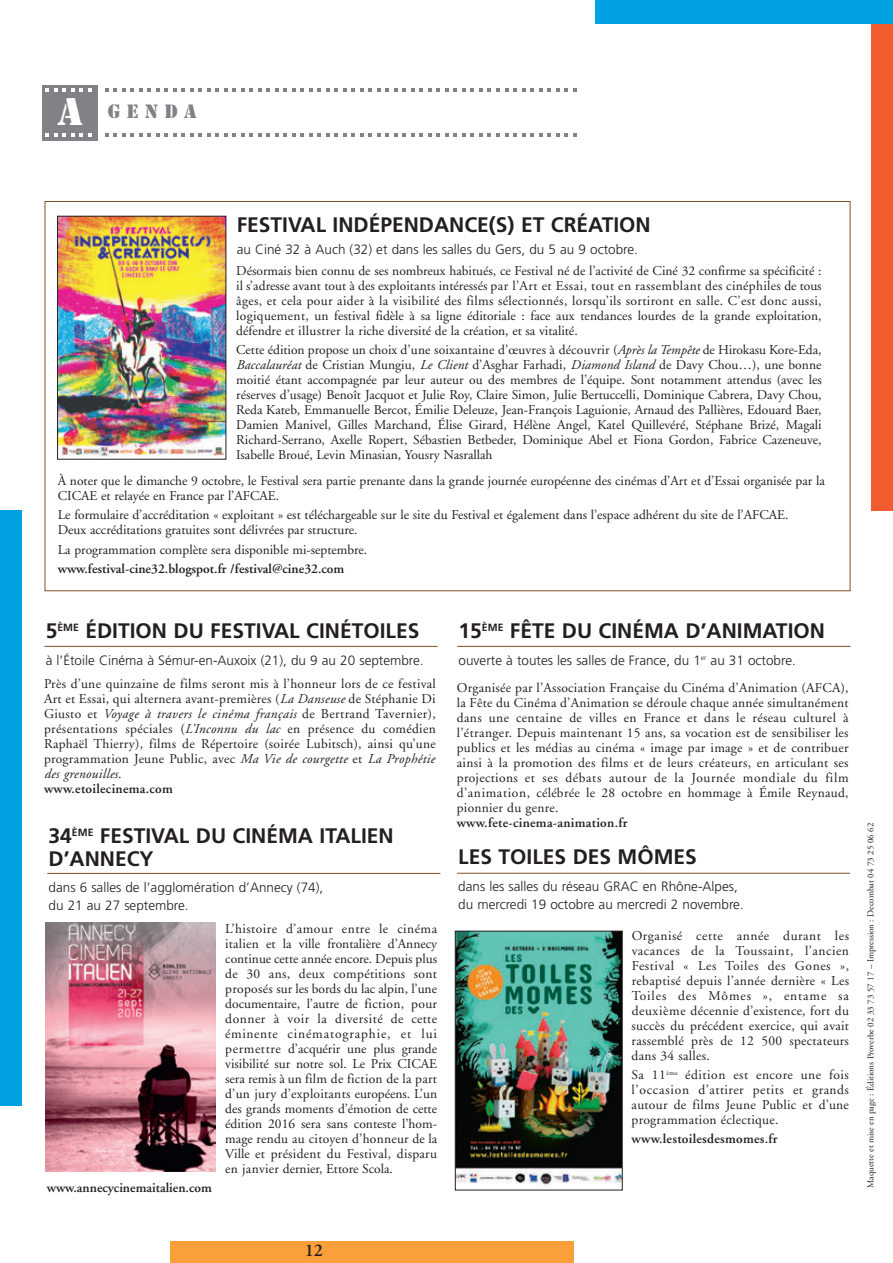
<style>
.page{position:relative;width:893px;height:1263px;background:#fff}
.page>*{position:absolute;margin:0;border:0;box-sizing:border-box;transform-origin:0 0}
.t1{font:700 21px/22.5px "Frutiger";color:#231f20}
.t2{font:18px "Stencil Std";color:#808285}
.t3{font:600 18px "Adobe Garamond";color:#231f20}
.t4{font:13.5px/15px "Adobe Garamond";letter-spacing:.02em;color:#231f20;text-align:justify}
.t5{font:13.5px/15px "Adobe Garamond";color:#231f20}
.t6{font:300 13.5px/18px "Frutiger";color:#231f20}
.t7{font:600 13.5px/19.2px "Adobe Garamond";color:#231f20}
.t8{font:600 13.5px "Adobe Garamond";letter-spacing:.02em;color:#231f20}
.t9{font:9px "Adobe Garamond";color:#231f20}
.s1{font-size:36px;color:#fff}
.s2{font-family:"Frutiger";font-weight:300}
.s3{font-style:italic}
.s4{font-weight:400}
.s5{font-weight:600}
</style>
<div class="page">
<div style="left:872px;top:0;width:21px;height:510px;background:#f15b2e"></div>
<div style="left:595px;top:0;width:298px;height:23px;background:#00a2e4"></div>
<div style="left:0;top:510px;width:21px;height:596px;background:#00a2e4"></div>
<div style="left:43px;top:85px;width:55px;height:56px;background:#808285"></div>
<svg style="left:45px;top:88px;width:47px;height:4px"></svg>
<svg style="left:105px;top:88px;width:471px;height:4px"></svg>
<svg style="left:105px;top:133px;width:471px;height:4px"></svg>
<svg style="left:45px;top:133px;width:47px;height:4px"></svg>
<div style="left:170px;top:1242px;width:404px;height:21px;background:#f9a03a"></div>
<img style="left:59px;top:218px;width:165px;height:238px">
<div style="left:57px;top:216px;width:169px;height:244px;border:1px solid #231f20"></div>
<hr style="left:47px;top:873px;width:393px;height:1px;background:#805222">
<hr style="left:457px;top:646px;width:393px;height:1px;background:#805222">
<hr style="left:44px;top:646px;width:394px;height:1px;background:#805222">
<img style="left:45px;top:922px;width:170px;height:250px">
<hr style="left:457px;top:873px;width:393px;height:1px;background:#805222">
<img style="left:457px;top:933px;width:164px;height:252px">
<div style="left:455px;top:931px;width:168px;height:259px;border:1px solid #231f20"></div>
<p class="t2" style="left:58px;top:100px;width:141px"><span class="s1">A</span> GENDA</p>
<p class="t1" style="left:237px;top:213px;width:415px">FESTIVAL INDÉPENDANCE(S) ET CRÉATION</p>
<p class="t5" style="left:236px;top:240px;width:587px;line-height:20.7px"><span class="s2">au Ciné 32 à Auch (32) et dans les salles du Gers, du 5 au 9 octobre.<br></span>Désormais bien connu de ses nombreux habitués, ce Festival né de l’activité de Ciné 32 confirme sa spécificité :</p>
<p class="t4" style="left:236px;top:278px;width:587px">il s’adresse avant tout à des exploitants intéressés par l’Art et Essai, tout en rassemblant des cinéphiles de tous âges, et cela pour aider à la visibilité des films sélectionnés, lorsqu’ils sortiront en salle. C’est donc aussi, logiquement, un festival fidèle à sa ligne éditoriale : face aux tendances lourdes de la grande exploitation, défendre et illustrer la riche diversité de la création, et sa vitalité.</p>
<p class="t4" style="left:236px;top:343px;width:587px">Cette édition propose un choix d’une soixantaine d’œuvres à découvrir (<span class="s3">Après la Tempête</span> de Hirokasu Kore-Eda, <span class="s3">Baccalauréat</span> de Cristian Mungiu, <span class="s3">Le Client</span> d’Asghar Farhadi, <span class="s3">Diamond Island</span> de Davy Chou…), une bonne moitié étant accompagnée par leur auteur ou des membres de l’équipe. Sont notamment attendus (avec les réserves d’usage) Benoît Jacquot et Julie Roy, Claire Simon, Julie Bertuccelli, Dominique Cabrera, Davy Chou, Reda Kateb, Emmanuelle Bercot, Émilie Deleuze, Jean-François Laguionie, Arnaud des Pallières, Edouard Baer, Damien Manivel, Gilles Marchand, Élise Girard, Hélène Angel, Katel Quillevéré, Stéphane Brizé, Magali Richard-Serrano, Axelle Ropert, Sébastien Betbeder, Dominique Abel et Fiona Gordon, Fabrice Cazeneuve, Isabelle Broué, Levin Minasian, Yousry Nasrallah</p>
<p class="t5" style="left:58px;top:474px;width:768px">À noter que le dimanche 9 octobre, le Festival sera partie prenante dans la grande journée européenne des cinémas d’Art et d’Essai organisée par la<br>CICAE et relayée en France par l’AFCAE.</p>
<p class="t5" style="left:58px;top:508px;width:732px">Le formulaire d’accréditation « exploitant » est téléchargeable sur le site du Festival et également dans l’espace adhérent du site de l’AFCAE.<br>Deux accréditations gratuites sont délivrées par structure.</p>
<p class="t7" style="left:58px;top:540px;width:311px"><span class="s4">La programmation complète sera disponible mi-septembre. </span>www.festival-cine32.blogspot.fr /festival@cine32.com</p>
<p class="t1" style="left:46px;top:619px;width:375px">5<sup>ÈME</sup> ÉDITION DU FESTIVAL CINÉTOILES</p>
<p class="t4" style="left:44px;top:649px;width:393px;line-height:23.5px"><span class="s2">à l’Étoile Cinéma à Sémur-en-Auxoix (21), du 9 au 20 septembre.<br></span>Près d’une quinzaine de films seront mis à l’honneur lors de ce festival</p>
<p class="t4" style="left:44px;top:692px;width:393px;text-align:left">Art et Essai, qui alternera avant-premières (<span class="s3">La Danseuse</span> de Stéphanie Di Giusto et <span class="s3">Voyage à travers le cinéma français</span> de Bertrand Tavernier), présentations spéciales (<span class="s3">L’Inconnu du lac</span> en présence du comédien Raphaël Thierry), films de Répertoire (soirée Lubitsch), ainsi qu’une programmation Jeune Public, avec <span class="s3">Ma Vie de courgette</span> et <span class="s3">La Prophétie des grenouilles</span>.<br><span class="s5">www.etoilecinema.com</span></p>
<p class="t1" style="left:49px;top:825px;width:347px">34<sup>ÈME</sup> FESTIVAL DU CINÉMA ITALIEN<br>D’ANNECY</p>
<p class="t6" style="left:49px;top:879px;width:276px">dans 6 salles de l’agglomération d’Annecy (74), du 21 au 27 septembre.</p>
<p class="t4" style="left:225px;top:922px;width:214px">L’histoire d’amour entre le cinéma italien et la ville frontalière d’Annecy continue cette année encore. Depuis plus de 30 ans, deux compétitions sont proposés sur les bords du lac alpin, l’une documentaire, l’autre de fiction, pour donner à voir la diversité de cette éminente cinématographie, et lui permettre d’acquérir une plus grande visibilité sur notre sol. Le Prix CICAE sera remis à un film de fiction de la part d’un jury d’exploitants européens. L’un des grands moments d’émotion de cette édition 2016 sera sans conteste l’hom&shy;mage rendu au citoyen d’honneur de la Ville et président du Festival, disparu en janvier dernier, Ettore Scola.</p>
<p class="t7" style="left:47px;top:1179px;width:166px">www.annecycinemaitalien.com</p>
<p class="t1" style="left:459px;top:619px;width:368px">15<sup>ÈME</sup> FÊTE DU CINÉMA D’ANIMATION</p>
<p class="t4" style="left:457px;top:647px;width:393px;line-height:27.8px"><span class="s2">ouverte à toutes les salles de France, du 1</span><sup>er</sup> <span class="s2">au 31 octobre.<br></span>Organisée par l’Association Française du Cinéma d’Animation (AFCA),</p>
<p class="t4" style="left:457px;top:696px;width:393px;text-align:left">la Fête du Cinéma d’Animation se déroule chaque année simultanément dans une centaine de villes en France et dans le réseau culturel à l’étranger. Depuis maintenant 15 ans, sa vocation est de sensibiliser les publics et les médias au cinéma « image par image » et de contribuer ainsi à la promotion des films et de leurs créateurs, en articulant ses projections et ses débats autour de la Journée mondiale du film d’animation, célébrée le 28 octobre en hommage à Émile Reynaud, pionnier du genre.<br><span class="s5">www.fete-cinema-animation.fr</span></p>
<p class="t1" style="left:458px;top:846px;width:240px">LES TOILES DES MÔMES</p>
<p class="t6" style="left:458px;top:877px;width:287px">dans les salles du réseau GRAC en Rhône-Alpes, du mercredi 19 octobre au mercredi 2 novembre.</p>
<p class="t4" style="left:632px;top:928px;width:219px">Organisé cette année durant les vacances de la Toussaint, l’ancien Festival « Les Toiles des Gones », rebaptisé depuis l’année dernière « Les Toiles des Mômes », entame sa deuxième décennie d’existence, fort du succès du précédent exercice, qui avait rassemblé près de 12 500 spectateurs dans 34 salles.</p>
<p class="t4" style="left:632px;top:1067px;width:219px">Sa 11<sup>ème</sup> édition est encore une fois l’occasion d’attirer petits et grands autour de films Jeune Public et d’une programmation éclectique.</p>
<p class="t8" style="left:632px;top:1131px;width:148px">www.lestoilesdesmomes.fr</p>
<p class="t9" style="left:866px;top:1188px;width:366px;rotate:-90deg">Maquette et mise en page : Éditions Proverbe 02 33 73 57 17 – Impression : Decombat 04 73 25 06 62</p>
<p class="t3" style="left:305px;top:1240px;width:20px">12</p>
</div>
